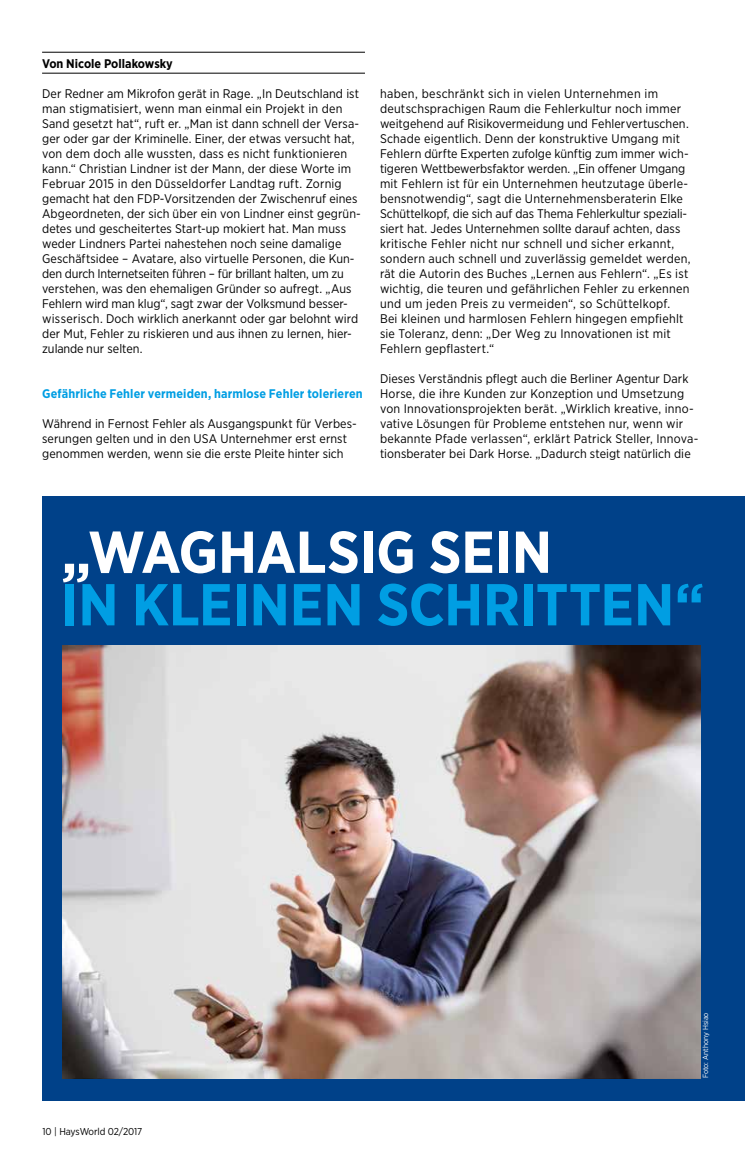
<style>
.page{position:relative;width:745px;height:1170px;background:#fff}
.page>*{position:absolute;margin:0;border:0;box-sizing:border-box;transform-origin:0 0}
.t1{font:700 58.88px "Gotham Narrow";letter-spacing:-.005em;color:#009ee3}
.t2{font:700 58.88px "Gotham Narrow";letter-spacing:-.005em;color:#fff}
.t3{font:12.5px/15px "Gotham Narrow";letter-spacing:.01em;color:#000}
.t4{font:700 12.5px "Gotham Narrow";letter-spacing:.01em;color:#009ee3}
.t5{font:700 12.5px "Gotham Narrow";color:#000}
.t6{font:10px "Gotham Narrow";letter-spacing:-.01em;color:#000}
.t7{font:7.5px "Gotham Narrow";color:#fff}
</style>
<div class="page">
<hr style="left:42px;top:52px;width:323px;height:1px;background:#000">
<hr style="left:42px;top:73px;width:323px;height:1px;background:#000">
<div style="left:42px;top:496px;width:702px;height:604px;background:#004189"></div>
<img style="left:62px;top:645px;width:638px;height:433px">
<p class="t5" style="left:42px;top:55px;width:132px">Von Nicole Pollakowsky</p>
<p class="t3" style="left:42px;top:85px;width:320px">Der Redner am Mikrofon gerät in Rage. „In Deutschland ist man stigmatisiert, wenn man einmal ein Projekt in den Sand gesetzt hat“, ruft er. „Man ist dann schnell der Versa&shy;ger oder gar der Kriminelle. Einer, der etwas versucht hat, von dem doch alle wussten, dass es nicht funktionieren kann.“ Christian Lindner ist der Mann, der diese Worte im Februar 2015 in den Düsseldorfer Landtag ruft. Zornig gemacht hat den FDP-Vorsitzenden der Zwischenruf eines Abgeordneten, der sich über ein von Lindner einst gegrün&shy;detes und gescheitertes Start-up mokiert hat. Man muss weder Lindners Partei nahestehen noch seine damalige Geschäftsidee – Avatare, also virtuelle Personen, die Kun&shy;den durch Internetseiten führen – für brillant halten, um zu verstehen, was den ehemaligen Gründer so aufregt. „Aus Fehlern wird man klug“, sagt zwar der Volksmund besser&shy;wisserisch. Doch wirklich anerkannt oder gar belohnt wird der Mut, Fehler zu riskieren und aus ihnen zu lernen, hier&shy;zulande nur selten.</p>
<p class="t4" style="left:42px;top:385px;width:322px">Gefährliche Fehler vermeiden, harmlose Fehler tolerieren</p>
<p class="t3" style="left:42px;top:415px;width:316px">Während in Fernost Fehler als Ausgangspunkt für Verbes&shy;serungen gelten und in den USA Unternehmer erst ernst genommen werden, wenn sie die erste Pleite hinter sich</p>
<p class="t3" style="left:380px;top:85px;width:312px">haben, beschränkt sich in vielen Unternehmen im deutschsprachigen Raum die Fehlerkultur noch immer weitgehend auf Risikovermeidung und Fehlervertuschen.<br>Schade eigentlich. Denn der konstruktive Umgang mit Fehlern dürfte Experten zufolge künftig zum immer wich&shy;tigeren Wettbewerbsfaktor werden. „Ein offener Umgang mit Fehlern ist für ein Unternehmen heutzutage überle&shy;bensnotwendig“, sagt die Unternehmensberaterin Elke Schüttelkopf, die sich auf das Thema Fehlerkultur speziali&shy;siert hat. Jedes Unternehmen sollte darauf achten, dass kritische Fehler nicht nur schnell und sicher erkannt, sondern auch schnell und zuverlässig gemeldet werden, rät die Autorin des Buches „Lernen aus Fehlern“. „Es ist wichtig, die teuren und gefährlichen Fehler zu erkennen und um jeden Preis zu vermeiden“, so Schüttelkopf.<br>Bei kleinen und harmlosen Fehlern hingegen empfiehlt sie Toleranz, denn: „Der Weg zu Innovationen ist mit Fehlern gepflastert.“</p>
<p class="t3" style="left:380px;top:370px;width:320px">Dieses Verständnis pflegt auch die Berliner Agentur Dark Horse, die ihre Kunden zur Konzeption und Umsetzung von Innovationsprojekten berät. „Wirklich kreative, inno&shy;vative Lösungen für Probleme entstehen nur, wenn wir bekannte Pfade verlassen“, erklärt Patrick Steller, Innova&shy;tionsberater bei Dark Horse. „Dadurch steigt natürlich die</p>
<h1 class="t2" style="left:61px;top:514px;width:492px">„WAGHALSIG SEIN</h1>
<h1 class="t1" style="left:61px;top:566px;width:644px">IN KLEINEN SCHRITTEN“</h1>
<p class="t6" style="left:43px;top:1125px;width:101px">10 | HaysWorld 02/2017</p>
<p class="t7" style="left:700px;top:1078px;width:67px;rotate:-90deg">Foto: Anthony Hsiao</p>
</div>
